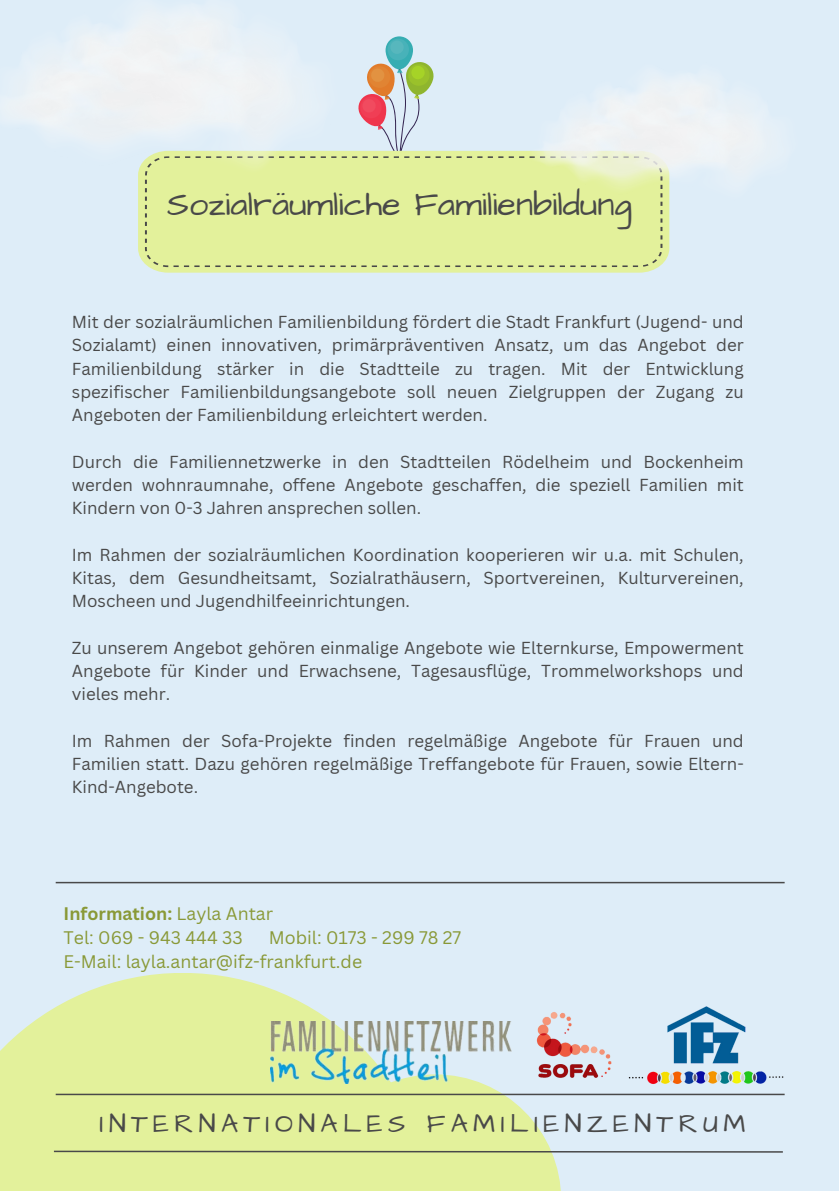
<style>
.page{position:relative;width:839px;height:1191px;background:#fff}
.page>*{position:absolute;margin:0;border:0;box-sizing:border-box;transform-origin:0 0}
.t1{font:34px "Architects Daughter";color:#494949}
.t2{font:26.8px "Architects Daughter";letter-spacing:.2em;color:#494949}
.t3{font:17.8px "Canva Sans";color:#899937}
.t4{font:700 17.8px "Canva Sans";color:#899937}
.t5{font:17px/23.2px "Canva Sans";color:#494949;text-align:justify}
.s1{font-weight:400}
</style>
<div class="page">
<div style="left:0;top:0;width:838px;height:1191px;background:#deedf8"></div>
<svg style="left:0;top:973px;width:435px;height:218px;fill:#e3f19b"></svg>
<div style="left:309px;top:1074px;width:252px;height:117px;background:#e3f19b"></div>
<hr style="left:54px;top:1151px;width:728px;height:2px;background:#494949">
<hr style="left:56px;top:1094px;width:728px;height:1px;background:#494949">
<img style="left:628px;top:1006px;width:155px;height:78px">
<svg style="left:385px;top:36px;width:28px;height:33px"></svg>
<div style="left:387px;top:39px;width:22px;height:21px;background:#48b2b9;border-radius:50%"></div>
<div style="left:390px;top:41px;width:13px;height:13px;background:#57b7bd;border-radius:50%"></div>
<svg style="left:356px;top:61px;width:78px;height:90px"></svg>
<svg style="left:138px;top:151px;width:531px;height:121px;background:#e1ef9f"></svg>
<div style="left:145px;top:156px;width:517px;height:111px;background:#e3f19b"></div>
<img style="left:2px;top:10px;width:341px;height:164px">
<img style="left:529px;top:78px;width:237px;height:122px">
<hr style="left:56px;top:882px;width:728px;height:1px;background:#494949">
<img style="left:532px;top:1012px;width:80px;height:71px">
<img style="left:271px;top:1022px;width:240px;height:61px">
<p class="t1" style="left:167px;top:182px;width:466px">Sozialräumliche Familienbildung</p>
<p class="t5" style="left:72px;top:310px;width:673px">Mit der sozialräumlichen Familienbildung fördert die Stadt Frankfurt (Jugend- und Sozialamt) einen innovativen, primärpräventiven Ansatz, um das Angebot der Familienbildung stärker in die Stadtteile zu tragen. Mit der Entwicklung spezifischer Familienbildungsangebote soll neuen Zielgruppen der Zugang zu Angeboten der Familienbildung erleichtert werden.</p>
<p class="t5" style="left:72px;top:449px;width:673px">Durch die Familiennetzwerke in den Stadtteilen Rödelheim und Bockenheim werden wohnraumnahe, offene Angebote geschaffen, die speziell Familien mit Kindern von 0-3 Jahren ansprechen sollen.</p>
<p class="t5" style="left:72px;top:542px;width:673px">Im Rahmen der sozialräumlichen Koordination kooperieren wir u.a. mit Schulen, Kitas, dem Gesundheitsamt, Sozialrathäusern, Sportvereinen, Kulturvereinen, Moscheen und Jugendhilfeeinrichtungen.</p>
<p class="t5" style="left:72px;top:635px;width:673px">Zu unserem Angebot gehören einmalige Angebote wie Elternkurse, Empowerment Angebote für Kinder und Erwachsene, Tagesausflüge, Trommelworkshops und vieles mehr.</p>
<p class="t5" style="left:72px;top:728px;width:673px">Im Rahmen der Sofa-Projekte finden regelmäßige Angebote für Frauen und Familien statt. Dazu gehören regelmäßige Treffangebote für Frauen, sowie Eltern-Kind-Angebote.</p>
<p class="t4" style="left:64px;top:901px;width:211px">Information: <span class="s1">Layla Antar</span></p>
<p class="t3" style="left:64px;top:925px;width:180px">Tel: 069 - 943 444 33</p>
<p class="t3" style="left:269px;top:925px;width:194px">Mobil: 0173 - 299 78 27</p>
<p class="t3" style="left:64px;top:949px;width:300px">E-Mail: layla.antar@ifz-frankfurt.de</p>
<p class="t2" style="left:100px;top:1106px;width:647px">INTERNATIONALES FAMILIENZENTRUM</p>
</div>
